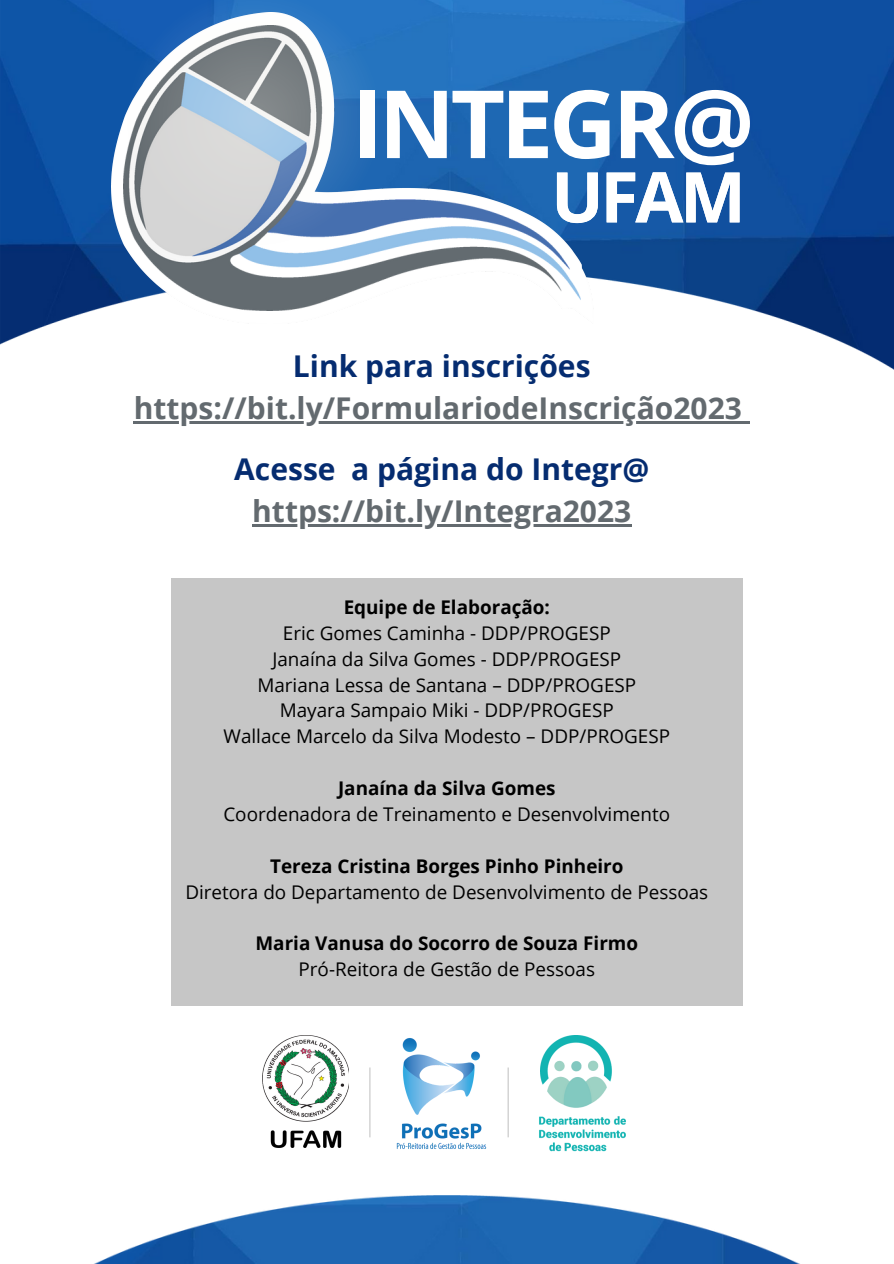
<style>
.page{position:relative;width:894px;height:1264px;background:#fff}
.page>*{position:absolute;margin:0;border:0;box-sizing:border-box;transform-origin:0 0}
.t1{font:700 94.2px "Open Sans";letter-spacing:-.05em;color:#fff}
.t2{font:700 69.75px "Open Sans";color:#fff}
.t3{font:700 30px/41.7px "Open Sans";color:#636a6f;text-align:center}
.t4{font:700 30px "Open Sans";color:#052c70}
.t5{font:18.9px "Open Sans";color:#000}
.t6{font:700 18.9px "Open Sans";color:#000}
.s1{color:#052c70}
</style>
<div class="page">
<img style="left:0;top:0;width:893px;height:369px">
<img style="left:111px;top:13px;width:482px;height:310px">
<img style="left:124px;top:25px;width:456px;height:286px">
<svg style="left:106px;top:0;width:294px;height:265px"></svg>
<div style="left:172px;top:578px;width:570px;height:428px;background:#c6c6c6"></div>
<img style="left:96px;top:1195px;width:702px;height:68px">
<img style="left:263px;top:1035px;width:85px;height:112px">
<hr style="left:369px;top:1067px;width:1px;height:70px;background:#c6c6c6">
<hr style="left:507px;top:1067px;width:1px;height:70px;background:#c6c6c6">
<img style="left:540px;top:1035px;width:72px;height:73px">
<img style="left:539px;top:1116px;width:87px;height:23px">
<img style="left:549px;top:1142px;width:57px;height:9px">
<img style="left:396px;top:1038px;width:90px;height:111px">
<hr style="left:134px;top:421px;width:607px;height:2px;background:#636a6f">
<svg style="left:741px;top:421px;width:8px;height:2px"></svg>
<hr style="left:252px;top:524px;width:379px;height:2px;background:#636a6f">
<p class="t1" style="left:352px;top:57px;width:404px">INTEGR@</p>
<p class="t2" style="left:551px;top:148px;width:196px">UFAM</p>
<p class="t3" style="left:134px;top:344px;width:609px"><span class="s1">Link para inscrições </span>https://bit.ly/FormulariodeInscrição2023</p>
<p class="t4" style="left:234px;top:448px;width:416px">Acesse a página do Integr@</p>
<p class="t3" style="left:252px;top:489px;width:380px">https://bit.ly/Integra2023</p>
<p class="t6" style="left:343px;top:593px;width:208px">Equipe de Elaboração:</p>
<p class="t5" style="left:283px;top:619px;width:329px">Eric Gomes Caminha - DDP/PROGESP</p>
<p class="t5" style="left:272px;top:645px;width:350px">Janaína da Silva Gomes - DDP/PROGESP</p>
<p class="t5" style="left:257px;top:671px;width:380px">Mariana Lessa de Santana – DDP/PROGESP</p>
<p class="t5" style="left:280px;top:697px;width:335px">Mayara Sampaio Miki - DDP/PROGESP</p>
<p class="t5" style="left:223px;top:723px;width:448px">Wallace Marcelo da Silva Modesto – DDP/PROGESP</p>
<p class="t6" style="left:338px;top:775px;width:219px">Janaína da Silva Gomes</p>
<p class="t5" style="left:223px;top:800px;width:448px">Coordenadora de Treinamento e Desenvolvimento</p>
<p class="t6" style="left:270px;top:852px;width:355px">Tereza Cristina Borges Pinho Pinheiro</p>
<p class="t5" style="left:185px;top:878px;width:524px">Diretora do Departamento de Desenvolvimento de Pessoas</p>
<p class="t6" style="left:255px;top:930px;width:384px">Maria Vanusa do Socorro de Souza Firmo</p>
<p class="t5" style="left:298px;top:956px;width:298px">Pró-Reitora de Gestão de Pessoas</p>
</div>
